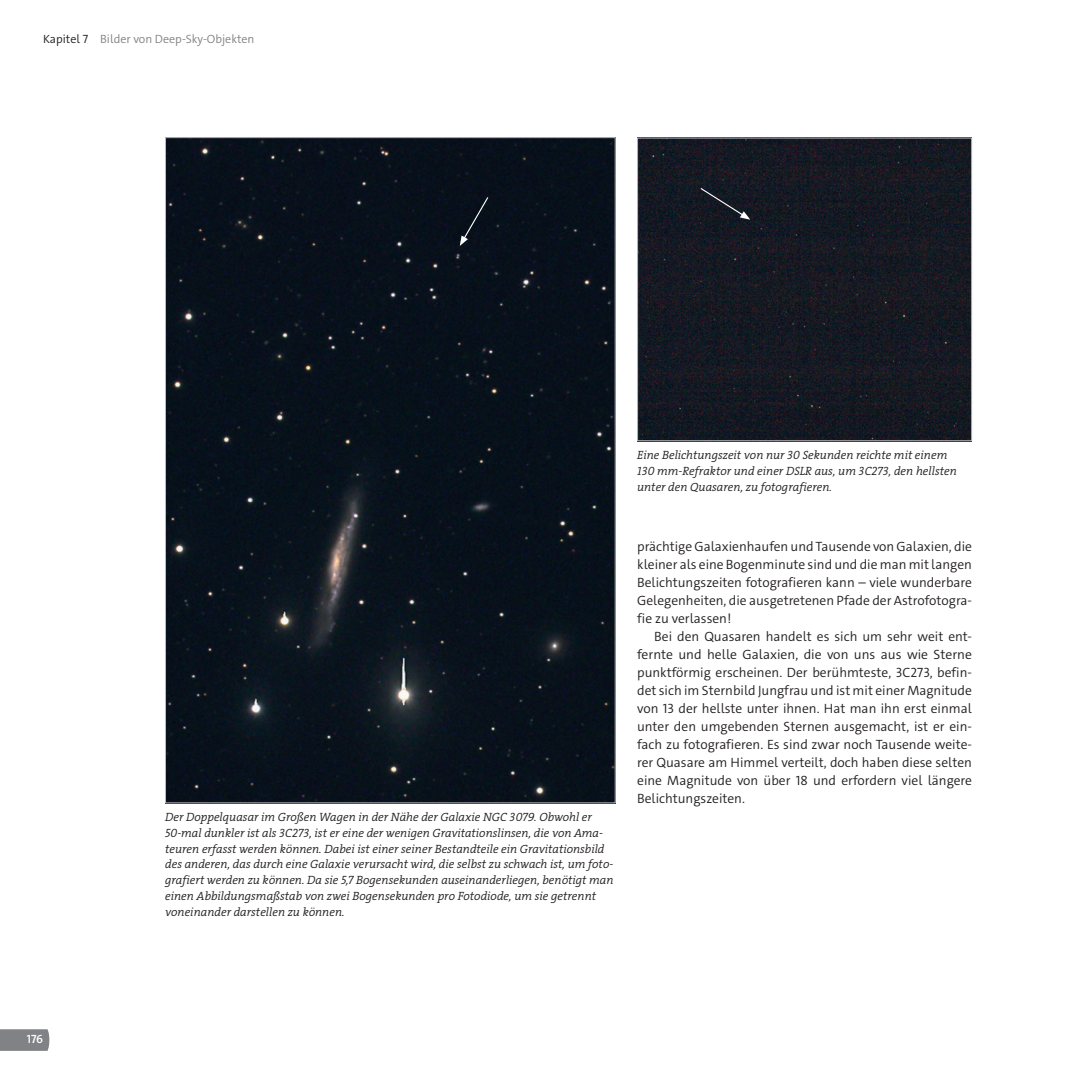
<style>
.page{position:relative;width:1080px;height:1080px;background:#fff}
.page>*{position:absolute;margin:0;border:0;box-sizing:border-box;transform-origin:0 0}
.t1{font:300 13.5px/18px "The Sans C4 s";color:#231f20;text-align:justify}
.t2{font:12px/15.8px "The Serif HP4 Se Lig IT";color:#231f20}
.t3{font:300 12px "The Sans C4 s";color:#808285}
.t4{font:600 12px "The Sans C4 s";color:#fff}
.s1{color:#231f20}
</style>
<div class="page">
<svg style="left:0;top:1029px;width:49px;height:22px"></svg>
<img style="left:167px;top:139px;width:447px;height:662px">
<svg style="left:460px;top:196px;width:29px;height:50px"></svg>
<img style="left:639px;top:140px;width:331px;height:299px">
<div style="left:637px;top:138px;width:335px;height:303px;border:1px solid #bcbdc0"></div>
<svg style="left:699px;top:187px;width:51px;height:33px;background:#20252e"></svg>
<p class="t3" style="left:43px;top:31px;width:213px"><span class="s1">Kapitel 7</span> Bilder von Deep-Sky-Objekten</p>
<p class="t4" style="left:27px;top:1032px;width:18px">176</p>
<p class="t2" style="left:165px;top:810px;width:450px">Der Doppelquasar im Großen Wagen in der Nähe der Galaxie NGC 3079. Obwohl er 50-mal dunkler ist als 3C273, ist er eine der wenigen Gravitationslinsen, die von Ama&shy;teuren erfasst werden können. Dabei ist einer seiner Bestandteile ein Gravitationsbild des anderen, das durch eine Galaxie verursacht wird, die selbst zu schwach ist, um foto&shy;grafiert werden zu können. Da sie 5,7 Bogensekunden auseinanderliegen, benötigt man einen Abbildungsmaßstab von zwei Bogensekunden pro Fotodiode, um sie getrennt voneinander darstellen zu können.</p>
<p class="t2" style="left:637px;top:447px;width:321px">Eine Belichtungszeit von nur 30 Sekunden reichte mit einem<br>130 mm-Refraktor und einer DSLR aus, um 3C273, den hellsten unter den Quasaren, zu fotografieren.</p>
<p class="t1" style="left:637px;top:538px;width:336px">prächtige Galaxienhaufen und Tausende von Galaxien, die kleiner als eine Bogenminute sind und die man mit langen Belichtungszeiten fotografieren kann – viele wunderbare Gelegenheiten, die ausgetretenen Pfade der Astrofotogra&shy;fie zu verlassen!</p>
<p class="t1" style="left:637px;top:628px;width:336px;text-indent:17px">Bei den Quasaren handelt es sich um sehr weit ent&shy;fernte und helle Galaxien, die von uns aus wie Sterne punktförmig erscheinen. Der berühmteste, 3C273, befin&shy;det sich im Sternbild Jungfrau und ist mit einer Magnitude von 13 der hellste unter ihnen. Hat man ihn erst einmal unter den umgebenden Sternen ausgemacht, ist er ein&shy;fach zu fotografieren. Es sind zwar noch Tausende weite&shy;rer Quasare am Himmel verteilt, doch haben diese selten eine Magnitude von über 18 und erfordern viel längere Belichtungszeiten.</p>
</div>
